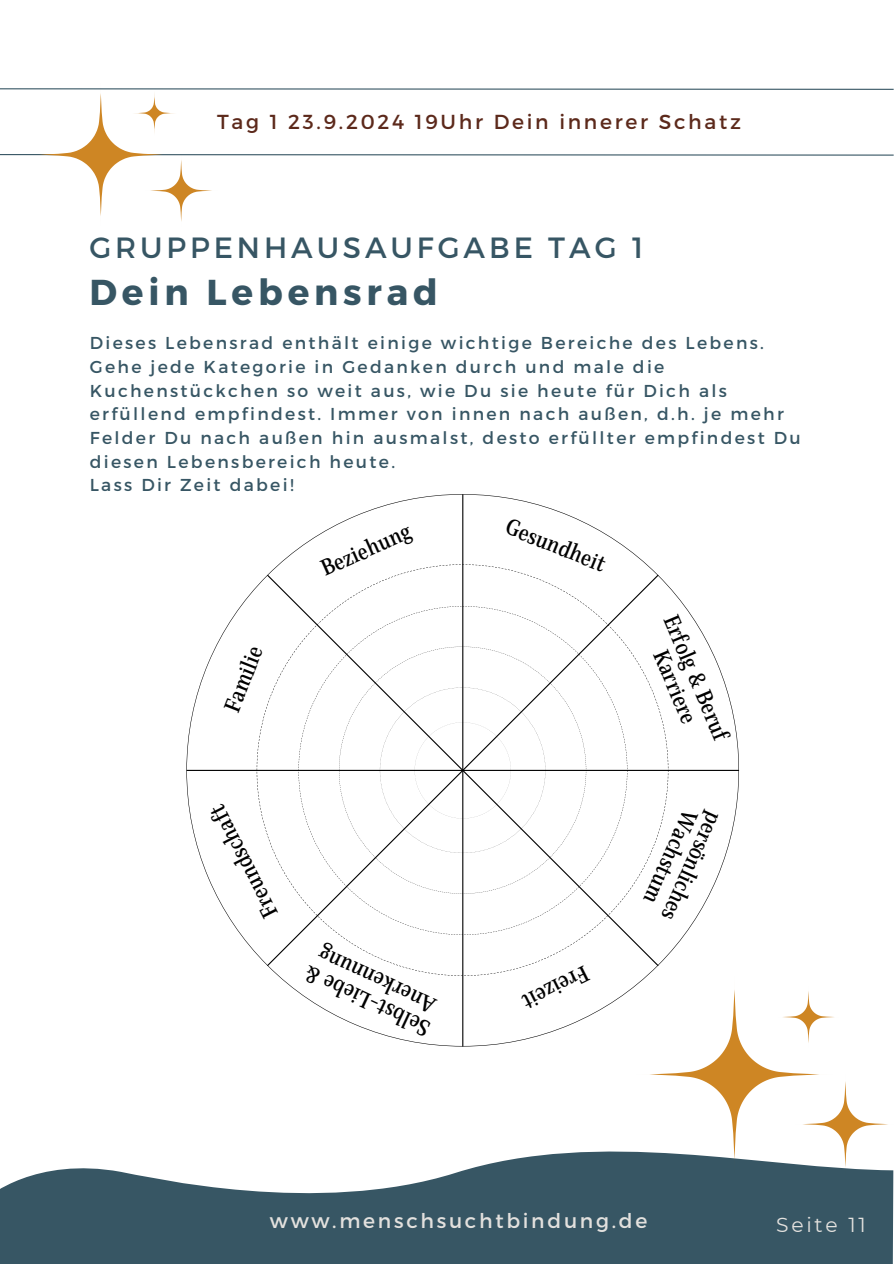
<style>
.page{position:relative;width:894px;height:1264px;background:#fff}
.page>*{position:absolute;margin:0;border:0;box-sizing:border-box;transform-origin:0 0}
.t1{font:700 36px "Montserrat";letter-spacing:.135em;color:#375664}
.t2{font:29.25px "Montserrat";letter-spacing:.135em;color:#375664}
.t3{font:600 23.1px/23.1px "Singel";color:#000;text-align:center}
.t4{font:20.25px "Montserrat";letter-spacing:.135em;color:#5c291b}
.t5{font:20.25px "Montserrat";letter-spacing:.135em;color:#e3e1de}
.t6{font:17.25px/23.7px "Montserrat";letter-spacing:.135em;color:#375664}
</style>
<div class="page">
<svg style="left:0;top:88px;width:893px;height:133px"></svg>
<svg style="left:0;top:1151px;width:893px;height:112px;fill:#375664"></svg>
<svg style="left:636px;top:991px;width:257px;height:182px"></svg>
<svg style="left:186px;top:494px;width:552px;height:552px"></svg>
<svg style="left:257px;top:564px;width:411px;height:411px"></svg>
<hr style="left:462px;top:494px;width:1px;height:552px;background:#000">
<hr style="left:187px;top:769px;width:551px;height:2px;background:#000">
<svg style="left:266px;top:573px;width:393px;height:394px"></svg>
<svg style="left:380px;top:687px;width:165px;height:166px"></svg>
<h3 class="t4" style="left:217px;top:109px;width:525px">Tag 1 23.9.2024 19Uhr Dein innerer Schatz</h3>
<p class="t2" style="left:89px;top:228px;width:555px">GRUPPENHAUSAUFGABE TAG 1</p>
<p class="t1" style="left:89px;top:269px;width:350px">Dein Lebensrad</p>
<p class="t6" style="left:90px;top:330px;width:712px">Dieses Lebensrad enthält einige wichtige Bereiche des Lebens.<br>Gehe jede Kategorie in Gedanken durch und male die Kuchenstückchen so weit aus, wie Du sie heute für Dich als erfüllend empfindest. Immer von innen nach außen, d.h. je mehr Felder Du nach außen hin ausmalst, desto erfüllter empfindest Du diesen Lebensbereich heute.</p>
<p class="t6" style="left:90px;top:472px;width:205px">Lass Dir Zeit dabei!</p>
<p class="t3" style="left:220px;top:706px;width:71px;rotate:-68deg">Familie</p>
<p class="t3" style="left:317px;top:559px;width:98px;rotate:-24deg">Beziehung</p>
<p class="t3" style="left:510px;top:515px;width:108px;rotate:22deg">Gesundheit</p>
<h3 class="t3" style="left:680px;top:611px;width:136px;rotate:67deg">Erfolg &amp; Beruf<br>Karriere</h3>
<h3 class="t3" style="left:262px;top:921px;width:125px;rotate:-117deg">Freundschaft</h3>
<p class="t3" style="left:725px;top:817px;width:117px;rotate:114deg">persönliches<br>Wachstum</p>
<h2 class="t3" style="left:430px;top:1016px;width:129px;rotate:-155deg">A re ek nn nug</h2>
<h2 class="t3" style="left:406px;top:1031px;width:118px;text-align:left;text-indent:-19px;rotate:-155deg">eS bl ts L- ei eb &amp; n</h2>
<h1 class="t3" style="left:592px;top:981px;width:73px;rotate:153deg">rF ie ez ti</h1>
<p class="t5" style="left:270px;top:1207px;width:379px">www.menschsuchtbindung.de</p>
<h4 class="t5" style="left:776px;top:1211px;width:91px">Seite 11</h4>
</div>
